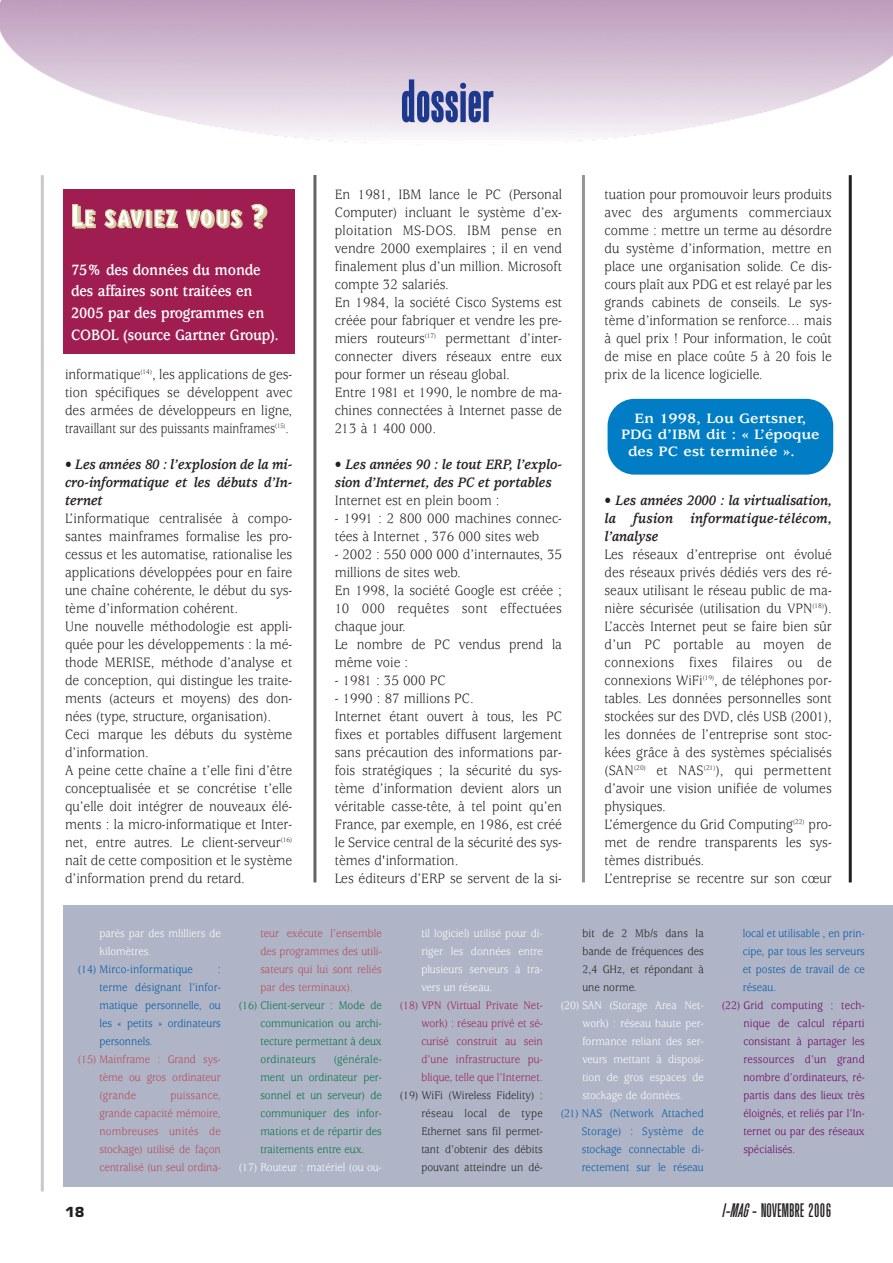
<style>
.page{position:relative;width:893px;height:1263px;background:#fff}
.page>*{position:absolute;margin:0;border:0;box-sizing:border-box;transform-origin:0 0}
.t1{font:54px "Undertaker";letter-spacing:.01em;color:#1e388c}
.t2{font:900 27px "Triplex Cond";letter-spacing:.08em;color:#fff;scale:1.2 1}
.t3{font:18px "Undertaker";color:#231f20}
.t4{font:700 16.5px/21.6px "Usherwood";letter-spacing:-.01em;color:#fff;scale:.9 1}
.t5{font:15px/18px "Usherwood";color:#231f20;scale:.9 1}
.t6{font:italic 700 15px/18px "Usherwood";color:#231f20;text-align:justify;scale:.9 1}
.t7{font:700 15px "Usherwood";color:#fff;scale:1.1 1}
.t8{font:700 13.5px "Eurostile";color:#231f20}
.t9{font:12px/18px "Usherwood";color:#fff;text-align:justify;scale:.9 1}
.t10{font:12px/18px "Usherwood";color:#0057a4;text-align:justify;scale:.9 1}
.t11{font:12px/18px "Usherwood";color:#b64857;text-align:justify;scale:.9 1}
.t12{font:12px/18px "Usherwood";color:#00723e;text-align:justify;scale:.9 1}
.t13{font:12px/18px "Usherwood";color:#6e005f;text-align:justify;scale:.9 1}
.t14{font:12px/18px "Usherwood";color:#231f20;text-align:justify;scale:.9 1}
.t15{font:12px/18px "Usherwood";color:#9f1d51;text-align:justify;scale:.9 1}
.t16{font:12px "Usherwood";letter-spacing:.02em;color:#0057a4;scale:.9 1}
.s1{font-size:36px}
.s2{font-style:italic}
</style>
<div class="page">
<div style="left:64px;top:905px;width:829px;height:282px;background:#afb5c7"></div>
<hr style="left:849px;top:175px;width:3px;height:707px;background:#231f20">
<hr style="left:41px;top:175px;width:3px;height:1016px;background:#c6c8ca">
<hr style="left:582px;top:175px;width:3px;height:707px;background:#939598">
<hr style="left:313px;top:175px;width:3px;height:707px;background:#636466">
<div style="left:64px;top:189px;width:231px;height:165px;background:#9f1d51"></div>
<div style="left:608px;top:399px;width:225px;height:76px;background:#007dc5;border-radius:27px"></div>
<h2 class="t2" style="left:71px;top:207px;width:163px"><span class="s1">L</span>E SAVIEZ VOUS <span class="s1">?</span></h2>
<p class="t4" style="left:71px;top:260px;width:233px">75% des données du monde des affaires sont traitées en<br>2005 par des programmes en<br>COBOL (source Gartner Group).</p>
<p class="t5" style="left:65px;top:366px;width:254px;text-align:justify">informatique<sup>(14)</sup>, les applications de ges&shy;tion spécifiques se développent avec des armées de développeurs en ligne, travaillant sur des puissants mainframes<sup>(15)</sup>.</p>
<p class="t6" style="left:65px;top:456px;width:254px">• Les années 80 : l’explosion de la mi&shy;cro-informatique et les débuts d’In&shy;ternet</p>
<p class="t5" style="left:65px;top:510px;width:254px">L’informatique centralisée à compo&shy;santes mainframes formalise les pro&shy;cessus et les automatise, rationalise les applications développées pour en faire une chaîne cohérente, le début du sys&shy;tème d’information cohérent.<br>Une nouvelle méthodologie est appli&shy;quée pour les développements : la mé&shy;thode MERISE, méthode d’analyse et de conception, qui distingue les traite&shy;ments (acteurs et moyens) des don&shy;nées (type, structure, organisation).<br>Ceci marque les débuts du système d’information.<br>A peine cette chaîne a t’elle fini d’être conceptualisée et se concrétise t’elle qu’elle doit intégrer de nouveaux élé&shy;ments : la micro-informatique et Inter&shy;net, entre autres. Le client-serveur<sup>(16) </sup>naît de cette composition et le système d’information prend du retard.</p>
<h1 class="t1" style="left:402px;top:79px;width:94px">dossier</h1>
<p class="t5" style="left:335px;top:186px;width:254px">En 1981, IBM lance le PC (Personal Computer) incluant le système d’ex&shy;ploitation MS-DOS. IBM pense en vendre 2000 exemplaires ; il en vend finalement plus d’un million. Microsoft compte 32 salariés.<br>En 1984, la société Cisco Systems est créée pour fabriquer et vendre les pre&shy;miers routeurs<sup>(17)</sup> permettant d’inter&shy;connecter divers réseaux entre eux pour former un réseau global.<br>Entre 1981 et 1990, le nombre de ma&shy;chines connectées à Internet passe de 213 à 1 400 000.</p>
<p class="t6" style="left:335px;top:456px;width:254px">• Les années 90 : le tout ERP, l’explo&shy;sion d’Internet, des PC et portables</p>
<p class="t5" style="left:335px;top:492px;width:185px">Internet est en plein boom :</p>
<p class="t5" style="left:335px;top:510px;width:254px">- 1991 : 2 800 000 machines connec&shy;tées à Internet , 376 000 sites web</p>
<p class="t5" style="left:335px;top:546px;width:254px">- 2002 : 550 000 000 d’internautes, 35 millions de sites web.<br>En 1998, la société Google est créée ;<br>10 000 requêtes sont effectuées chaque jour.<br>Le nombre de PC vendus prend la même voie :</p>
<p class="t5" style="left:335px;top:672px;width:125px">- 1981 : 35 000 PC</p>
<p class="t5" style="left:335px;top:690px;width:254px">- 1990 : 87 millions PC.<br>Internet étant ouvert à tous, les PC fixes et portables diffusent largement sans précaution des informations par&shy;fois stratégiques ; la sécurité du sys&shy;tème d’information devient alors un véritable casse-tête, à tel point qu’en France, par exemple, en 1986, est créé le Service central de la sécurité des sys&shy;tèmes d'information.<br>Les éditeurs d’ERP se servent de la si-</p>
<p class="t5" style="left:604px;top:186px;width:254px;text-align:justify">tuation pour promouvoir leurs produits avec des arguments commerciaux comme : mettre un terme au désordre du système d’information, mettre en place une organisation solide. Ce dis&shy;cours plaît aux PDG et est relayé par les grands cabinets de conseils. Le sys&shy;tème d’information se renforce… mais à quel prix ! Pour information, le coût de mise en place coûte 5 à 20 fois le prix de la licence logicielle.</p>
<p class="t7" style="left:635px;top:412px;width:158px">En 1998, Lou Gertsner,</p>
<p class="t7" style="left:621px;top:429px;width:182px">PDG d’IBM dit : « L’époque</p>
<p class="t7" style="left:628px;top:445px;width:153px">des PC est terminée ».</p>
<p class="t6" style="left:604px;top:492px;width:254px">• Les années 2000 : la virtualisation, la fusion informatique-télécom, l’analyse</p>
<p class="t5" style="left:604px;top:546px;width:254px">Les réseaux d’entreprise ont évolué des réseaux privés dédiés vers des ré&shy;seaux utilisant le réseau public de ma&shy;nière sécurisée (utilisation du VPN<sup>(18)</sup>).<br>L’accès Internet peut se faire bien sûr d’un PC portable au moyen de connexions fixes filaires ou de connexions WiFi<sup>(19)</sup>, de téléphones por&shy;tables. Les données personnelles sont stockées sur des DVD, clés USB (2001), les données de l’entreprise sont stoc&shy;kées grâce à des systèmes spécialisés (SAN<sup>(20)</sup> et NAS<sup>(21)</sup>), qui permettent d’avoir une vision unifiée de volumes physiques.<br>L’émergence du Grid Computing<sup>(22)</sup> pro&shy;met de rendre transparents les sys&shy;tèmes distribués.<br>L’entreprise se recentre sur son cœur</p>
<p class="t9" style="left:99px;top:925px;width:136px">parés par des mlilliers de kilomètres.</p>
<p class="t16" style="left:78px;top:964px;width:130px">(14) Mirco-informatique</p>
<p class="t10" style="left:99px;top:961px;width:136px;text-indent:118px">: terme désignant l’infor&shy;matique personnelle, ou les « petits » ordinateurs personnels.</p>
<p class="t11" style="left:99px;top:1051px;width:136px;text-indent:-22px">(15) Mainframe : Grand sys&shy;tème ou gros ordinateur (grande</p>
<p class="t11" style="left:99px;top:1087px;width:136px;text-indent:71px">puissance, grande capacité mémoire, nombreuses unités de stockage) utilisé de façon centralisé (un seul ordina-</p>
<p class="t11" style="left:260px;top:925px;width:136px">teur exécute l’ensemble des programmes des utili&shy;sateurs qui lui sont reliés par des terminaux).</p>
<p class="t12" style="left:260px;top:997px;width:136px;text-indent:-22px">(16) Client-serveur : Mode de communication ou archi&shy;tecture permettant à deux ordinateurs</p>
<p class="t12" style="left:260px;top:1051px;width:136px;text-indent:73px">(générale&shy;ment un ordinateur per&shy;sonnel et un serveur) de communiquer des infor&shy;mations et de répartir des traitements entre eux.</p>
<p class="t9" style="left:239px;top:1159px;width:160px">(17) Routeur : matériel (ou ou-</p>
<p class="t9" style="left:421px;top:925px;width:136px">til logiciel) utilisé pour di&shy;riger les données entre plusieurs serveurs à tra&shy;vers un réseau.</p>
<p class="t15" style="left:421px;top:997px;width:136px;text-indent:-22px">(18) VPN (Virtual Private Net&shy;work) : réseau privé et sé&shy;curisé construit au sein d’une infrastructure pu&shy;blique, telle que l’Internet.</p>
<p class="t14" style="left:421px;top:1087px;width:136px;text-indent:-22px">(19) WiFi (Wireless Fidelity) : réseau local de type Ethernet sans fil permet&shy;tant d’obtenir des débits pouvant atteindre un dé-</p>
<p class="t14" style="left:582px;top:925px;width:136px">bit de 2 Mb/s dans la bande de fréquences des 2,4 GHz, et répondant à une norme.</p>
<p class="t9" style="left:582px;top:997px;width:136px;text-indent:-22px">(20) SAN (Storage Area Net&shy;work) : réseau haute per&shy;formance reliant des ser&shy;veurs mettant à disposi&shy;tion de gros espaces de stockage de données.</p>
<p class="t10" style="left:582px;top:1105px;width:137px;text-indent:-21px">(21) NAS (Network Attached Storage) : Système de stockage connectable di&shy;rectement sur le réseau</p>
<p class="t10" style="left:743px;top:925px;width:137px">local et utilisable , en prin&shy;cipe, par tous les serveurs et postes de travail de ce réseau.</p>
<p class="t13" style="left:743px;top:997px;width:136px;text-indent:-22px">(22) Grid computing : tech&shy;nique de calcul réparti consistant à partager les ressources d’un grand nombre d’ordinateurs, ré&shy;partis dans des lieux très éloignés, et reliés par l’In&shy;ternet ou par des réseaux spécialisés.</p>
<p class="t8" style="left:65px;top:1207px;width:21px">18</p>
<p class="t3" style="left:722px;top:1203px;width:111px"><span class="s2">I-MAG</span>- NOVEMBRE 2006</p>
</div>
